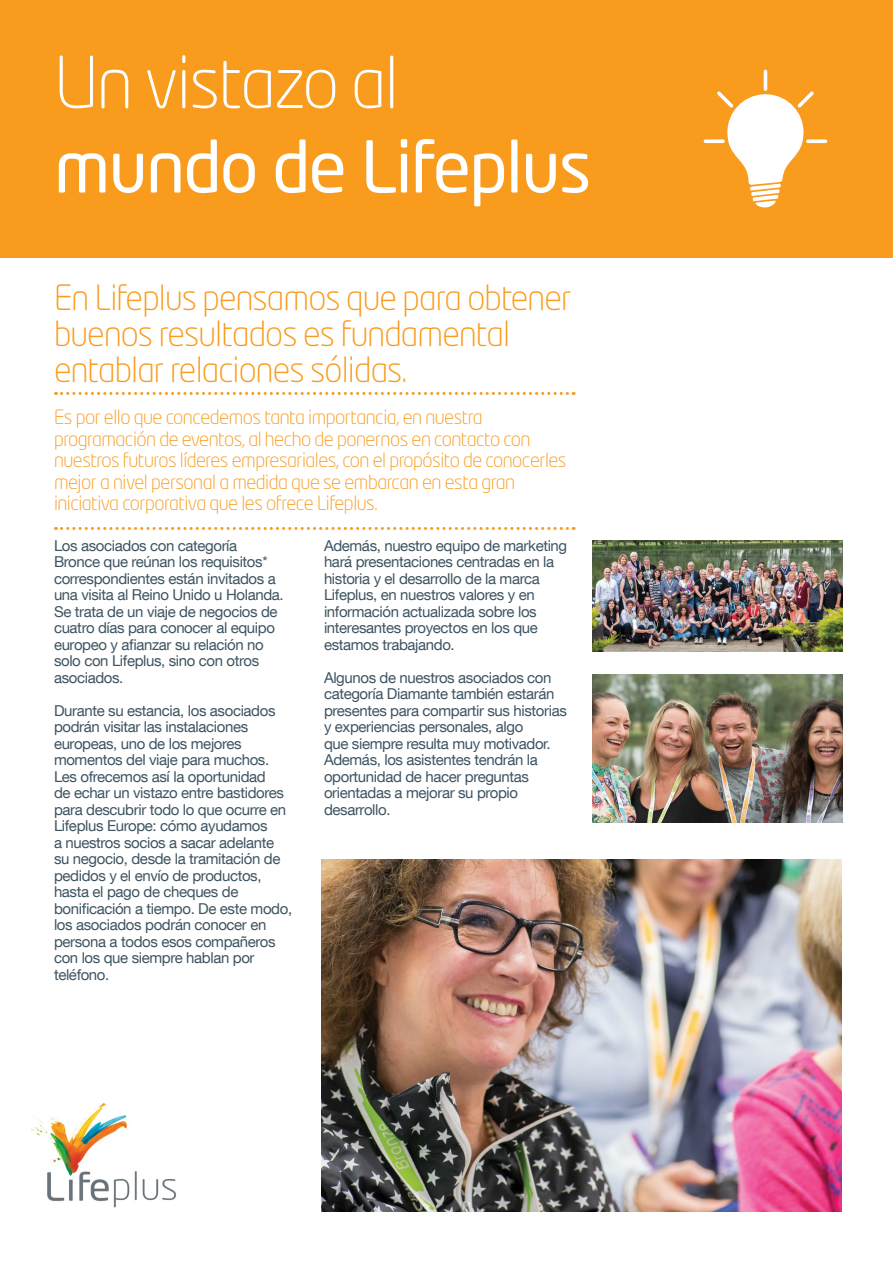
<style>
.page{position:relative;width:893px;height:1263px;background:#fff}
.page>*{position:absolute;margin:0;border:0;box-sizing:border-box;transform-origin:0 0}
.t1{font:70.5px "Neo Tech Pro";letter-spacing:-.025em;color:#fff}
.t2{font:300 70.5px "Neo Tech Pro";letter-spacing:-.025em;color:#fff}
.t3{font:300 34.5px/36px "Neo Tech Pro";letter-spacing:-.025em;color:#f99b1c}
.t4{font:300 19.5px/21.5px "Neo Tech Pro";letter-spacing:-.025em;color:#f99b1c}
.t5{font:15px/16.5px "Helvetica Neue LT Com";letter-spacing:-.025em;color:#3e5461}
</style>
<div class="page">
<div style="left:0;top:0;width:893px;height:258px;background:#f99b1c"></div>
<svg style="left:56px;top:392px;width:518px;height:3px"></svg>
<svg style="left:56px;top:527px;width:518px;height:3px"></svg>
<img style="left:31px;top:1104px;width:146px;height:104px">
<img style="left:321px;top:859px;width:521px;height:353px">
<img style="left:592px;top:540px;width:250px;height:111px">
<img style="left:592px;top:674px;width:250px;height:148px">
<svg style="left:703px;top:69px;width:125px;height:138px"></svg>
<h1 class="t2" style="left:54px;top:40px;width:346px">Un vistazo al</h1>
<h1 class="t1" style="left:54px;top:123px;width:539px">mundo de Lifeplus</h1>
<h2 class="t3" style="left:54px;top:279px;width:519px">En Lifeplus pensamos que para obtener buenos resultados es fundamental entablar relaciones sólidas.</h2>
<p class="t4" style="left:54px;top:406px;width:514px">Es por ello que concedemos tanta importancia, en nuestra programación de eventos, al hecho de ponernos en contacto con nuestros futuros líderes empresariales, con el propósito de conocerles mejor a nivel personal a medida que se embarcan en esta gran iniciativa corporativa que les ofrece Lifeplus.</p>
<p class="t5" style="left:54px;top:537px;width:231px">Los asociados con categoría<br>Bronce que reúnan los requisitos* correspondientes están invitados a una visita al Reino Unido u Holanda.<br>Se trata de un viaje de negocios de cuatro días para conocer al equipo europeo y afianzar su relación no solo con Lifeplus, sino con otros asociados.</p>
<p class="t5" style="left:54px;top:702px;width:240px">Durante su estancia, los asociados podrán visitar las instalaciones europeas, uno de los mejores momentos del viaje para muchos.<br>Les ofrecemos así la oportunidad<br>de echar un vistazo entre bastidores para descubrir todo lo que ocurre en<br>Lifeplus Europe: cómo ayudamos<br>a nuestros socios a sacar adelante su negocio, desde la tramitación de pedidos y el envío de productos, hasta el pago de cheques de bonificación a tiempo. De este modo, los asociados podrán conocer en persona a todos esos compañeros con los que siempre hablan por teléfono.</p>
<p class="t5" style="left:324px;top:537px;width:245px">Además, nuestro equipo de marketing hará presentaciones centradas en la historia y el desarrollo de la marca Lifeplus, en nuestros valores y en información actualizada sobre los interesantes proyectos en los que estamos trabajando.</p>
<p class="t5" style="left:324px;top:669px;width:244px">Algunos de nuestros asociados con categoría Diamante también estarán presentes para compartir sus historias y experiencias personales, algo<br>que siempre resulta muy motivador.<br>Además, los asistentes tendrán la oportunidad de hacer preguntas orientadas a mejorar su propio desarrollo.</p>
</div>
